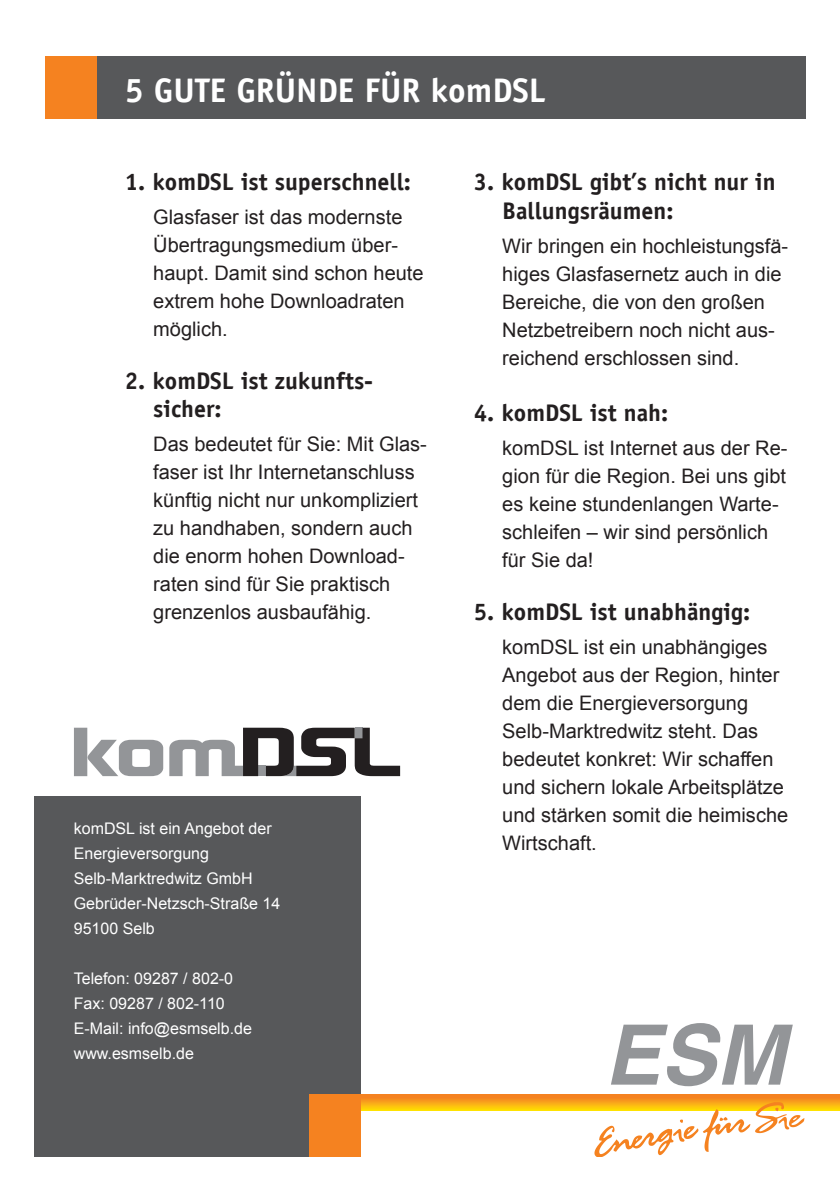
<style>
.page{position:relative;width:840px;height:1191px;background:#fff}
.page>*{position:absolute;margin:0;border:0;box-sizing:border-box;transform-origin:0 0}
.t1{font:700 34px "Officina Sans";color:#fff}
.t2{font:700 24px/28.8px "Officina Sans";color:#231f20}
.t3{font:20px/28px "Arial";color:#231f20}
.t4{font:16px/25px "Arial";color:#fff}
</style>
<div class="page">
<div style="left:45px;top:57px;width:760px;height:62px;background:#57585a"></div>
<div style="left:45px;top:57px;width:51px;height:62px;background:#f58220"></div>
<svg style="left:360px;top:1094px;width:479px;height:16px;background:#f89d19"></svg>
<svg style="left:611px;top:1023px;width:181px;height:63px"></svg>
<svg style="left:594px;top:1102px;width:210px;height:55px"></svg>
<div style="left:34px;top:797px;width:326px;height:360px;background:#57585a"></div>
<div style="left:309px;top:1094px;width:51px;height:63px;background:#f58220"></div>
<svg style="left:74px;top:727px;width:89px;height:49px"></svg>
<svg style="left:169px;top:727px;width:231px;height:49px"></svg>
<h1 class="t1" style="left:125px;top:69px;width:422px">5 GUTE GRÜNDE FÜR komDSL</h1>
<p class="t2" style="left:125px;top:167px;width:287px">1. komDSL ist superschnell:</p>
<p class="t3" style="left:153px;top:203px;width:272px">Glasfaser ist das modernste<br>Übertragungsmedium über&shy;haupt. Damit sind schon heute extrem hohe Downloadraten möglich.</p>
<p class="t2" style="left:153px;top:366px;width:221px;text-indent:-28px">2. komDSL ist zukunfts&shy;sicher:</p>
<p class="t3" style="left:153px;top:430px;width:275px">Das bedeutet für Sie: Mit Glas&shy;faser ist Ihr Internetanschluss künftig nicht nur unkompliziert zu handhaben, sondern auch die enorm hohen Download&shy;raten sind für Sie praktisch grenzenlos ausbaufähig.</p>
<p class="t4" style="left:74px;top:816px;width:208px">komDSL ist ein Angebot der<br>Energieversorgung<br>Selb-Marktredwitz GmbH<br>Gebrüder-Netzsch-Straße 14<br>95100 Selb</p>
<p class="t4" style="left:74px;top:966px;width:180px">Telefon: 09287 / 802-0<br>Fax: 09287 / 802-110<br>E-Mail: info@esmselb.de www.esmselb.de</p>
<p class="t2" style="left:502px;top:167px;width:274px;text-indent:-28px">3. komDSL gibt’s nicht nur in<br>Ballungsräumen:</p>
<p class="t3" style="left:502px;top:232px;width:287px">Wir bringen ein hochleistungsfä&shy;higes Glasfasernetz auch in die<br>Bereiche, die von den großen<br>Netzbetreibern noch nicht aus&shy;reichend erschlossen sind.</p>
<p class="t2" style="left:473px;top:399px;width:196px">4. komDSL ist nah:</p>
<p class="t3" style="left:502px;top:434px;width:286px">komDSL ist Internet aus der Re&shy;gion für die Region. Bei uns gibt es keine stundenlangen Warte&shy;schleifen – wir sind persönlich für Sie da!</p>
<p class="t2" style="left:473px;top:597px;width:277px">5. komDSL ist unabhängig:</p>
<p class="t3" style="left:502px;top:633px;width:287px">komDSL ist ein unabhängiges<br>Angebot aus der Region, hinter dem die Energieversorgung<br>Selb-Marktredwitz steht. Das bedeutet konkret: Wir schaffen und sichern lokale Arbeitsplätze und stärken somit die heimische<br>Wirtschaft.</p>
</div>
